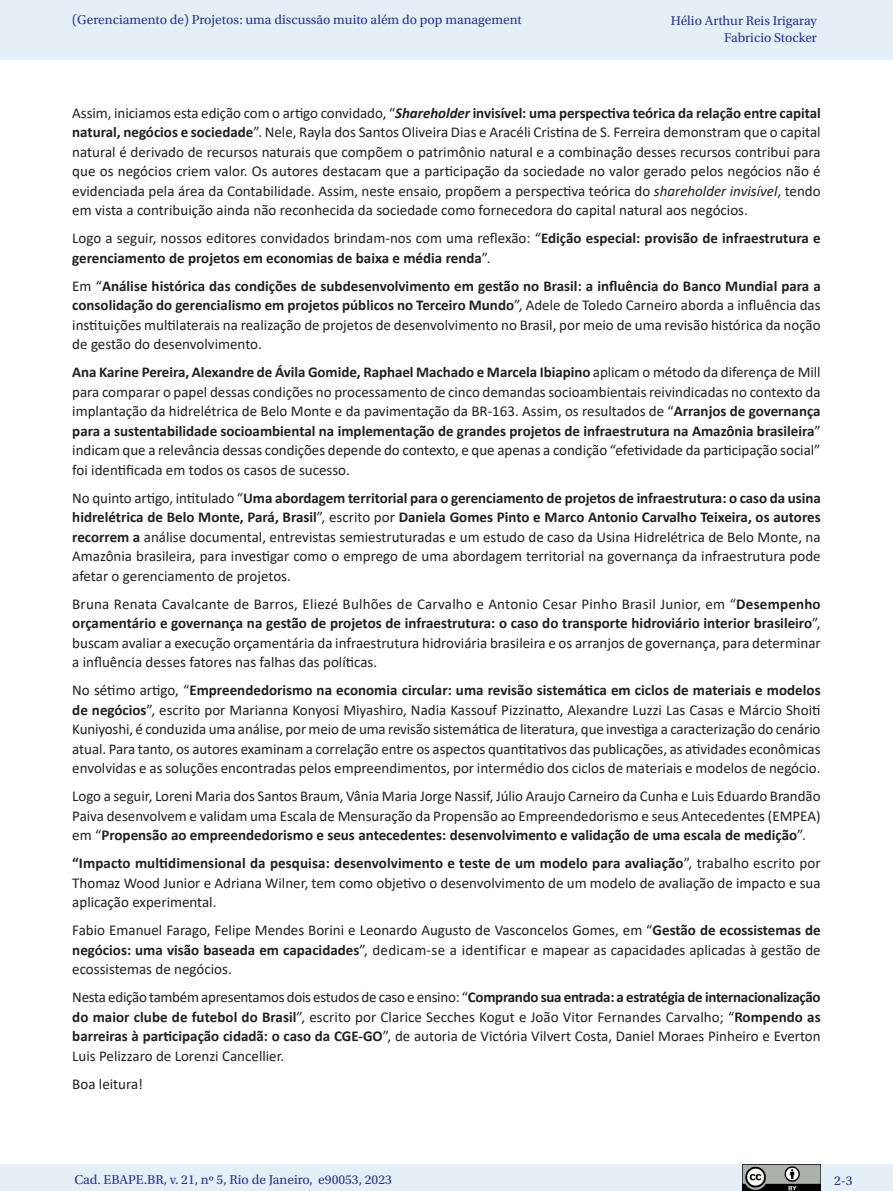
<style>
.page{position:relative;width:893px;height:1191px;background:#fff}
.page>*{position:absolute;margin:0;border:0;box-sizing:border-box;transform-origin:0 0}
._06_0_texto{font:15px/19.5px "Calibri";color:#231f20;text-align:justify}
._06_0_texto-2{font:700 15px/19.5px "Calibri";color:#231f20}
.t1{font:13.5px/16.5px "Utopia Std";color:#2b3393;text-align:right}
.s1{font-weight:700;font-style:italic}
.s2{font-weight:700}
.s3{font-style:italic}
.s4{font-weight:400}
</style>
<div class="page">
<div style="left:0;top:0;width:893px;height:60px;background:#e4eff8"></div>
<div style="left:0;top:1164px;width:893px;height:27px;background:#e4eff8"></div>
<img style="left:743px;top:1164px;width:78px;height:27px">
<p class="t1" style="left:72px;top:11px;width:451px">(Gerenciamento de) Projetos: uma discussão muito além do pop management</p>
<p class="t1" style="left:671px;top:13px;width:148px">Hélio Arthur Reis Irigaray<br>Fabricio Stocker</p>
<p class="_06_0_texto" style="left:72px;top:102px;width:750px">Assim, iniciamos esta edição com o artigo convidado, “<span class="s1">Shareholder</span> <span class="s2">invisível: uma perspectiva teórica da relação entre capital natural, negócios e sociedade</span>”. Nele, Rayla dos Santos Oliveira Dias e Aracéli Cristina de S. Ferreira demonstram que o capital natural é derivado de recursos naturais que compõem o patrimônio natural e a combinação desses recursos contribui para que os negócios criem valor. Os autores destacam que a participação da sociedade no valor gerado pelos negócios não é evidenciada pela área da Contabilidade. Assim, neste ensaio, propõem a perspectiva teórica do <span class="s3">shareholder invisível</span>, tendo em vista a contribuição ainda não reconhecida da sociedade como fornecedora do capital natural aos negócios.</p>
<p class="_06_0_texto-2" style="left:72px;top:228px;width:750px"><span class="s4">Logo a seguir, nossos editores convidados brindam-nos com uma reflexão: “</span>Edição especial: provisão de infraestrutura e gerenciamento de projetos em economias de baixa e média renda<span class="s4">”.</span></p>
<p class="_06_0_texto" style="left:72px;top:275px;width:750px">Em “<span class="s2">Análise histórica das condições de subdesenvolvimento em gestão no Brasil: a influência do Banco Mundial para a consolidação do gerencialismo em projetos públicos no Terceiro Mundo</span>”, Adele de Toledo Carneiro aborda a influência das instituições multilaterais na realização de projetos de desenvolvimento no Brasil, por meio de uma revisão histórica da noção de gestão do desenvolvimento.</p>
<p class="_06_0_texto" style="left:72px;top:362px;width:750px"><span class="s2">Ana Karine Pereira, Alexandre de Ávila Gomide, Raphael Machado e Marcela Ibiapino</span> aplicam o método da diferença de Mill para comparar o papel dessas condições no processamento de cinco demandas socioambientais reivindicadas no contexto da implantação da hidrelétrica de Belo Monte e da pavimentação da BR-163. Assim, os resultados de “<span class="s2">Arranjos de governança para a sustentabilidade socioambiental na implementação de grandes projetos de infraestrutura na Amazônia brasileira</span>” indicam que a relevância dessas condições depende do contexto, e que apenas a condição “efetividade da participação social” foi identificada em todos os casos de sucesso.</p>
<p class="_06_0_texto" style="left:72px;top:487px;width:750px">No quinto artigo, intitulado “<span class="s2">Uma abordagem territorial para o gerenciamento de projetos de infraestrutura: o caso da usina hidrelétrica de Belo Monte, Pará, Brasil</span>”, escrito por <span class="s2">Daniela Gomes Pinto e Marco Antonio Carvalho Teixeira, os autores recorrem a</span> análise documental, entrevistas semiestruturadas e um estudo de caso da Usina Hidrelétrica de Belo Monte, na Amazônia brasileira, para investigar como o emprego de uma abordagem territorial na governança da infraestrutura pode afetar o gerenciamento de projetos.</p>
<p class="_06_0_texto" style="left:72px;top:593px;width:750px">Bruna Renata Cavalcante de Barros, Eliezé Bulhões de Carvalho e Antonio Cesar Pinho Brasil Junior, em “<span class="s2">Desempenho orçamentário e governança na gestão de projetos de infraestrutura: o caso do transporte hidroviário interior brasileiro</span>”, buscam avaliar a execução orçamentária da infraestrutura hidroviária brasileira e os arranjos de governança, para determinar a influência desses fatores nas falhas das políticas.</p>
<p class="_06_0_texto" style="left:72px;top:680px;width:750px">No sétimo artigo, “<span class="s2">Empreendedorismo na economia circular: uma revisão sistemática em ciclos de materiais e modelos de negócios</span>”, escrito por Marianna Konyosi Miyashiro, Nadia Kassouf Pizzinatto, Alexandre Luzzi Las Casas e Márcio Shoiti Kuniyoshi, é conduzida uma análise, por meio de uma revisão sistemática de literatura, que investiga a caracterização do cenário atual. Para tanto, os autores examinam a correlação entre os aspectos quantitativos das publicações, as atividades econômicas envolvidas e as soluções encontradas pelos empreendimentos, por intermédio dos ciclos de materiais e modelos de negócio.</p>
<p class="_06_0_texto" style="left:72px;top:786px;width:750px">Logo a seguir, Loreni Maria dos Santos Braum, Vânia Maria Jorge Nassif, Júlio Araujo Carneiro da Cunha e Luis Eduardo Brandão Paiva desenvolvem e validam uma Escala de Mensuração da Propensão ao Empreendedorismo e seus Antecedentes (EMPEA) em “<span class="s2">Propensão ao empreendedorismo e seus antecedentes: desenvolvimento e validação de uma escala de medição</span>”.</p>
<p class="_06_0_texto" style="left:72px;top:853px;width:750px"><span class="s2">“Impacto multidimensional da pesquisa: desenvolvimento e teste de um modelo para avaliação</span>”, trabalho escrito por Thomaz Wood Junior e Adriana Wilner, tem como objetivo o desenvolvimento de um modelo de avaliação de impacto e sua aplicação experimental.</p>
<p class="_06_0_texto" style="left:72px;top:920px;width:750px">Fabio Emanuel Farago, Felipe Mendes Borini e Leonardo Augusto de Vasconcelos Gomes, em “<span class="s2">Gestão de ecossistemas de negócios: uma visão baseada em capacidades</span>”, dedicam-se a identificar e mapear as capacidades aplicadas à gestão de ecossistemas de negócios.</p>
<p class="_06_0_texto" style="left:72px;top:987px;width:750px">Nesta edição também apresentamos dois estudos de caso e ensino: “<span class="s2">Comprando sua entrada: a estratégia de internacionalização do maior clube de futebol do Brasil</span>”, escrito por Clarice Secches Kogut e João Vitor Fernandes Carvalho; “<span class="s2">Rompendo as barreiras à participação cidadã: o caso da CGE-GO</span>”, de autoria de Victória Vilvert Costa, Daniel Moraes Pinheiro e Everton Luis Pelizzaro de Lorenzi Cancellier.</p>
<p class="_06_0_texto" style="left:72px;top:1073px;width:72px">Boa leitura!</p>
<p class="t1" style="left:74px;top:1171px;width:319px">Cad. EBAPE.BR, v. 21, nº 5, Rio de Janeiro, e90053, 2023</p>
<p class="t1" style="left:834px;top:1172px;width:20px">2-3</p>
</div>
